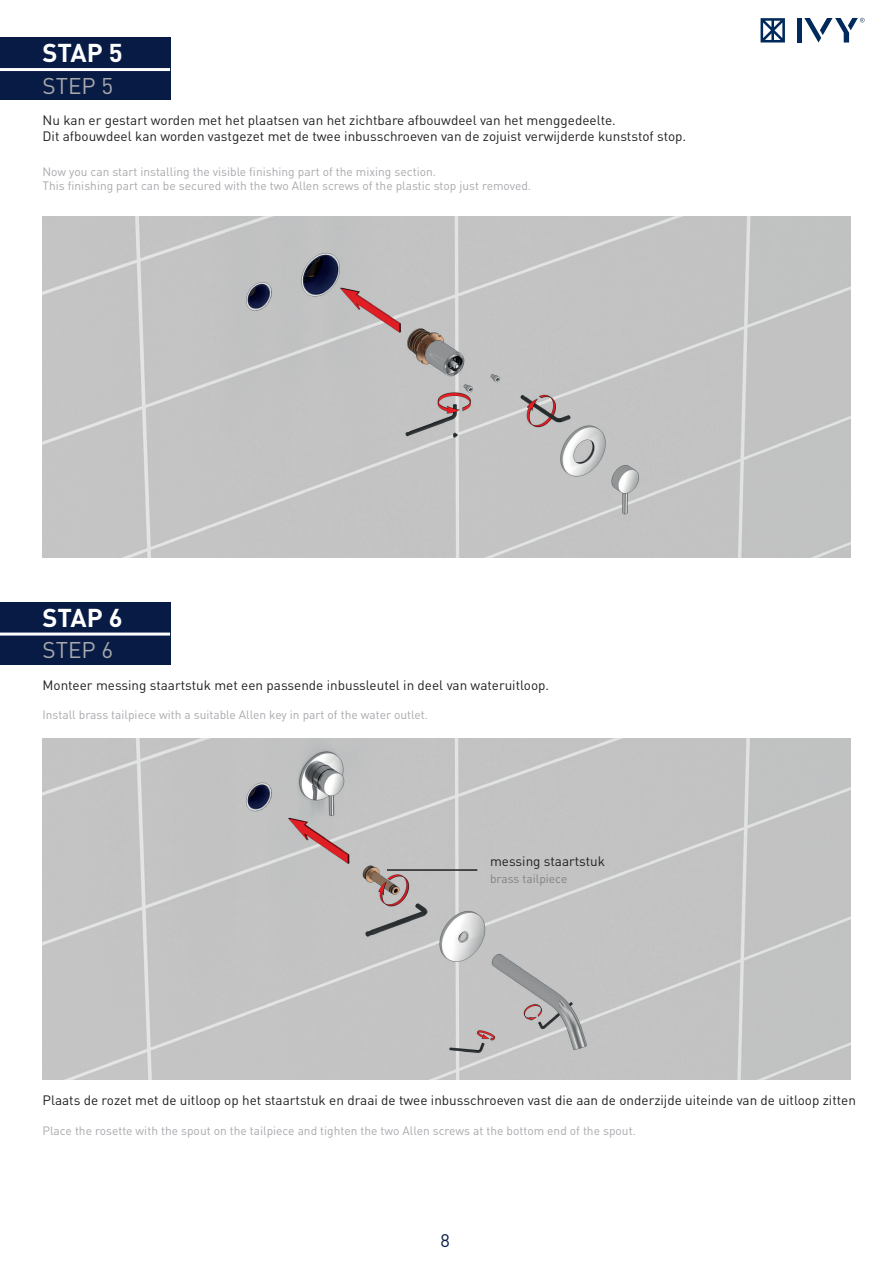
<style>
.page{position:relative;width:893px;height:1263px;background:#fff}
.page>*{position:absolute;margin:0;border:0;box-sizing:border-box;transform-origin:0 0}
.t1{font:700 25.5px "DIN Pro";color:#fff}
.t2{font:22.5px "DIN Pro";color:#a8a9ad}
.t3{font:18px "DIN Pro";color:#071b44}
.t4{font:13.5px/16.2px "DIN Pro";color:#231f20}
.t5{font:12px/14.4px "DIN Pro";color:#a8a9ad}
.t6{font:12px "DIN Pro";color:#808285}
</style>
<div class="page">
<div style="left:797px;top:18px;width:5px;height:25px;background:#002a5b"></div>
<svg style="left:761px;top:18px;width:24px;height:25px"></svg>
<svg style="left:804px;top:18px;width:61px;height:25px"></svg>
<div style="left:0;top:37px;width:170px;height:63px;background:#071b44"></div>
<div style="left:0;top:602px;width:170px;height:62px;background:#071b44"></div>
<hr style="left:0;top:68px;width:170px;height:3px;background:#fff">
<hr style="left:0;top:632px;width:170px;height:3px;background:#fff">
<div style="left:43px;top:217px;width:807px;height:340px;background:#c2c3c3"></div>
<div style="left:43px;top:739px;width:807px;height:340px;background:#c2c3c3"></div>
<hr style="left:387px;top:869px;width:90px;height:2px;background:#231f20">
<hr style="left:892px;top:37px;width:1px;height:63px;background:#071b44">
<hr style="left:892px;top:597px;width:1px;height:63px;background:#071b44">
<h1 class="t1" style="left:43px;top:35px;width:82px">STAP 5</h1>
<h2 class="t2" style="left:43px;top:70px;width:72px">STEP 5</h2>
<p class="t4" style="left:43px;top:112px;width:645px">Nu kan er gestart worden met het plaatsen van het zichtbare afbouwdeel van het menggedeelte.<br>Dit afbouwdeel kan worden vastgezet met de twee inbusschroeven van de zojuist verwijderde kunststof stop.</p>
<p class="t5" style="left:43px;top:164px;width:490px">Now you can start installing the visible finishing part of the mixing section.<br>This finishing part can be secured with the two Allen screws of the plastic stop just removed.</p>
<h1 class="t1" style="left:43px;top:600px;width:82px">STAP 6</h1>
<h2 class="t2" style="left:43px;top:635px;width:72px">STEP 6</h2>
<p class="t4" style="left:43px;top:676px;width:508px">Monteer messing staartstuk met een passende inbussleutel in deel van wateruitloop.</p>
<p class="t5" style="left:43px;top:707px;width:387px">Install brass tailpiece with a suitable Allen key in part of the water outlet.</p>
<p class="t4" style="left:490px;top:852px;width:117px">messing staartstuk</p>
<p class="t6" style="left:490px;top:870px;width:79px">brass tailpiece</p>
<p class="t4" style="left:43px;top:1092px;width:815px">Plaats de rozet met de uitloop op het staartstuk en draai de twee inbusschroeven vast die aan de onderzijde uiteinde van de uitloop zitten</p>
<p class="t5" style="left:43px;top:1123px;width:595px">Place the rosette with the spout on the tailpiece and tighten the two Allen screws at the bottom end of the spout.</p>
<h3 class="t3" style="left:440px;top:1228px;width:11px">8</h3>
</div>
